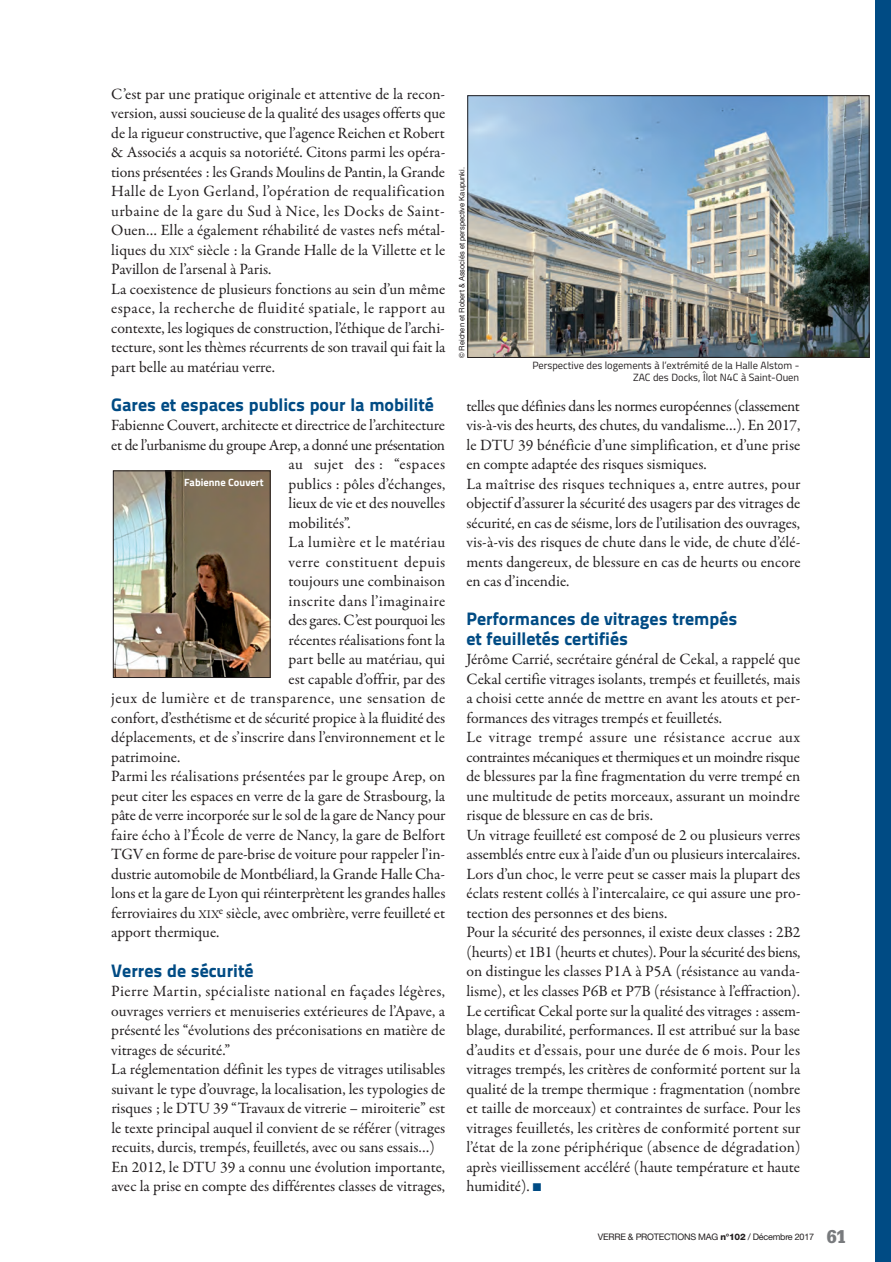
<style>
.page{position:relative;width:891px;height:1262px;background:#fff}
.page>*{position:absolute;margin:0;border:0;box-sizing:border-box;transform-origin:0 0}
.t1{font:18px/19.5px "Titillium Text 25 L 999 wt";color:#004b84}
.t2{font:15.75px/19.5px "Garamond Premr Pro";color:#231f20}
.t3{font:15.75px "Garamond Premr Pro";letter-spacing:.03em;color:#231f20}
.t4{font:15.75px "Garamond Premr Pro";letter-spacing:-.025em;color:#231f20}
.t5{font:15.75px "Garamond Premr Pro";letter-spacing:.025em;color:#231f20}
.t6{font:15.75px "Garamond Premr Pro";letter-spacing:-.02em;color:#231f20}
.t7{font:15.75px "Garamond Premr Pro";letter-spacing:.02em;color:#231f20}
.t8{font:10.5px/12px "Titillium";color:#231f20;text-align:right}
.t9{font:700 10.5px "Titillium";color:#fff}
.t10{font:9px "Helvetica Neue LT Std";letter-spacing:-.025em;color:#231f20}
.t11{font:7.5px "Helvetica";color:#231f20}
.s1{font-size:11.85px}
.s2{color:#004b84}
.s3{font-weight:800}
.s4{font-family:"Glypha LT Std";font-weight:900;font-size:18px;color:#787a7d}
</style>
<div class="page">
<div style="left:874px;top:0;width:16px;height:1261px;background:#004b84"></div>
<img style="left:115px;top:472px;width:153px;height:204px">
<div style="left:113px;top:470px;width:157px;height:208px;border:1px solid #231f20"></div>
<img style="left:469px;top:97px;width:398px;height:259px">
<div style="left:467px;top:95px;width:402px;height:263px;border:1px solid #231f20"></div>
<p class="t2" style="left:111px;top:85px;width:335px">C’est par une pratique originale et attentive de la recon&shy;version, aussi soucieuse de la qualité des usages offerts que de la rigueur constructive, que l’agence Reichen et Robert &amp; Associés a acquis sa notoriété. Citons parmi les opéra&shy;tions présentées : les Grands Moulins de Pantin, la Grande Halle de Lyon Gerland, l’opération de requalification urbaine de la gare du Sud à Nice, les Docks de Saint-Ouen… Elle a également réhabilité de vastes nefs métal&shy;liques du <span class="s1">XIX</span><sup>e</sup> siècle : la Grande Halle de la Villette et le Pavillon de l’arsenal à Paris.<br>La coexistence de plusieurs fonctions au sein d’un même espace, la recherche de fluidité spatiale, le rapport au contexte, les logiques de construction, l’éthique de l’archi&shy;tecture, sont les thèmes récurrents de son travail qui fait la part belle au matériau verre.</p>
<p class="t1" style="left:111px;top:396px;width:324px">Gares et espaces publics pour la mobilité</p>
<p class="t2" style="left:111px;top:417px;width:335px">Fabienne Couvert, architecte et directrice de l’architecture</p>
<p class="t4" style="left:111px;top:438px;width:335px">et de l’urbanisme du groupe Arep, a donné une présentation</p>
<p class="t3" style="left:288px;top:458px;width:158px">au sujet des : “espaces</p>
<p class="t2" style="left:288px;top:475px;width:158px">publics : pôles d’échanges,</p>
<p class="t2" style="left:288px;top:495px;width:158px">lieux de vie et des nouvelles</p>
<p class="t2" style="left:288px;top:514px;width:63px">mobilités”.</p>
<p class="t5" style="left:288px;top:536px;width:158px">La lumière et le matériau</p>
<p class="t5" style="left:288px;top:555px;width:158px">verre constituent depuis</p>
<p class="t2" style="left:288px;top:573px;width:158px">toujours une combinaison</p>
<p class="t7" style="left:288px;top:594px;width:158px">inscrite dans l’imaginaire</p>
<p class="t6" style="left:288px;top:614px;width:158px">des gares. C’est pourquoi les</p>
<p class="t2" style="left:288px;top:631px;width:158px">récentes réalisations font la</p>
<p class="t2" style="left:288px;top:651px;width:158px">part belle au matériau, qui</p>
<p class="t2" style="left:288px;top:670px;width:158px">est capable d’offrir, par des</p>
<p class="t3" style="left:111px;top:692px;width:335px">jeux de lumière et de transparence, une sensation de</p>
<p class="t2" style="left:111px;top:709px;width:335px">confort, d’esthétisme et de sécurité propice à la fluidité des</p>
<p class="t2" style="left:111px;top:729px;width:335px">déplacements, et de s’inscrire dans l’environnement et le</p>
<p class="t2" style="left:111px;top:748px;width:71px">patrimoine.</p>
<p class="t2" style="left:111px;top:768px;width:335px">Parmi les réalisations présentées par le groupe Arep, on</p>
<p class="t2" style="left:111px;top:787px;width:335px">peut citer les espaces en verre de la gare de Strasbourg, la</p>
<p class="t2" style="left:111px;top:807px;width:335px">pâte de verre incorporée sur le sol de la gare de Nancy pour</p>
<p class="t2" style="left:111px;top:826px;width:335px">faire écho à l’École de verre de Nancy, la gare de Belfort</p>
<p class="t2" style="left:111px;top:846px;width:335px">TGV en forme de pare-brise de voiture pour rappeler l’in-</p>
<p class="t2" style="left:111px;top:865px;width:335px">dustrie automobile de Montbéliard, la Grande Halle Cha-</p>
<p class="t2" style="left:111px;top:885px;width:335px">lons et la gare de Lyon qui réinterprètent les grandes halles</p>
<p class="t2" style="left:111px;top:904px;width:335px">ferroviaires du <span class="s1">XIX</span><sup>e</sup> siècle, avec ombrière, verre feuilleté et</p>
<p class="t2" style="left:111px;top:924px;width:110px">apport thermique.</p>
<p class="t1" style="left:111px;top:962px;width:143px">Verres de sécurité</p>
<p class="t2" style="left:111px;top:982px;width:335px">Pierre Martin, spécialiste national en façades légères, ouvrages verriers et menuiseries extérieures de l’Apave, a présenté les “évolutions des préconisations en matière de vitrages de sécurité.”<br>La réglementation définit les types de vitrages utilisables suivant le type d’ouvrage, la localisation, les typologies de risques ; le DTU 39 “Travaux de vitrerie – miroiterie” est le texte principal auquel il convient de se référer (vitrages recuits, durcis, trempés, feuilletés, avec ou sans essais…)<br>En 2012, le DTU 39 a connu une évolution importante, avec la prise en compte des différentes classes de vitrages,</p>
<p class="t9" style="left:184px;top:478px;width:81px">Fabienne Couvert</p>
<p class="t11" style="left:458px;top:358px;width:193px;rotate:-90deg">© Reichen et Robert &amp; Associés et perspective Kaupunki.</p>
<p class="t8" style="left:532px;top:361px;width:268px">perspective des logements à l’extrémité de la Halle alstom -<br>Zac des docks, Îlot n4c à Saint-ouen</p>
<p class="t2" style="left:466px;top:397px;width:335px">telles que définies dans les normes européennes (classement vis-à-vis des heurts, des chutes, du vandalisme…). En 2017, le DTU 39 bénéficie d’une simplification, et d’une prise en compte adaptée des risques sismiques.<br>La maîtrise des risques techniques a, entre autres, pour objectif d’assurer la sécurité des usagers par des vitrages de sécurité, en cas de séisme, lors de l’utilisation des ouvrages, vis-à-vis des risques de chute dans le vide, de chute d’élé&shy;ments dangereux, de blessure en cas de heurts ou encore en cas d’incendie.</p>
<p class="t1" style="left:466px;top:611px;width:272px">Performances de vitrages trempés et feuilletés certifiés</p>
<p class="t2" style="left:466px;top:651px;width:336px">Jérôme Carrié, secrétaire général de Cekal, a rappelé que Cekal certifie vitrages isolants, trempés et feuilletés, mais a choisi cette année de mettre en avant les atouts et per&shy;formances des vitrages trempés et feuilletés.<br>Le vitrage trempé assure une résistance accrue aux contraintes mécaniques et thermiques et un moindre risque de blessures par la fine fragmentation du verre trempé en une multitude de petits morceaux, assurant un moindre risque de blessure en cas de bris.<br>Un vitrage feuilleté est composé de 2 ou plusieurs verres assemblés entre eux à l’aide d’un ou plusieurs intercalaires.<br>Lors d’un choc, le verre peut se casser mais la plupart des éclats restent collés à l’intercalaire, ce qui assure une pro&shy;tection des personnes et des biens.<br>Pour la sécurité des personnes, il existe deux classes : 2B2 (heurts) et 1B1 (heurts et chutes). Pour la sécurité des biens, on distingue les classes P1A à P5A (résistance au vanda&shy;lisme), et les classes P6B et P7B (résistance à l’effraction).<br>Le certificat Cekal porte sur la qualité des vitrages : assem&shy;blage, durabilité, performances. Il est attribué sur la base d’audits et d’essais, pour une durée de 6 mois. Pour les vitrages trempés, les critères de conformité portent sur la qualité de la trempe thermique : fragmentation (nombre et taille de morceaux) et contraintes de surface. Pour les vitrages feuilletés, les critères de conformité portent sur l’état de la zone périphérique (absence de dégradation) après vieillissement accéléré (haute température et haute humidité). <span class="s2">■</span></p>
<p class="t10" style="left:597px;top:1233px;width:250px">VERRE &amp; PROTECTIONS MAG <span class="s3">n°102</span> / Décembre 2017 <span class="s4">61</span></p>
</div>
